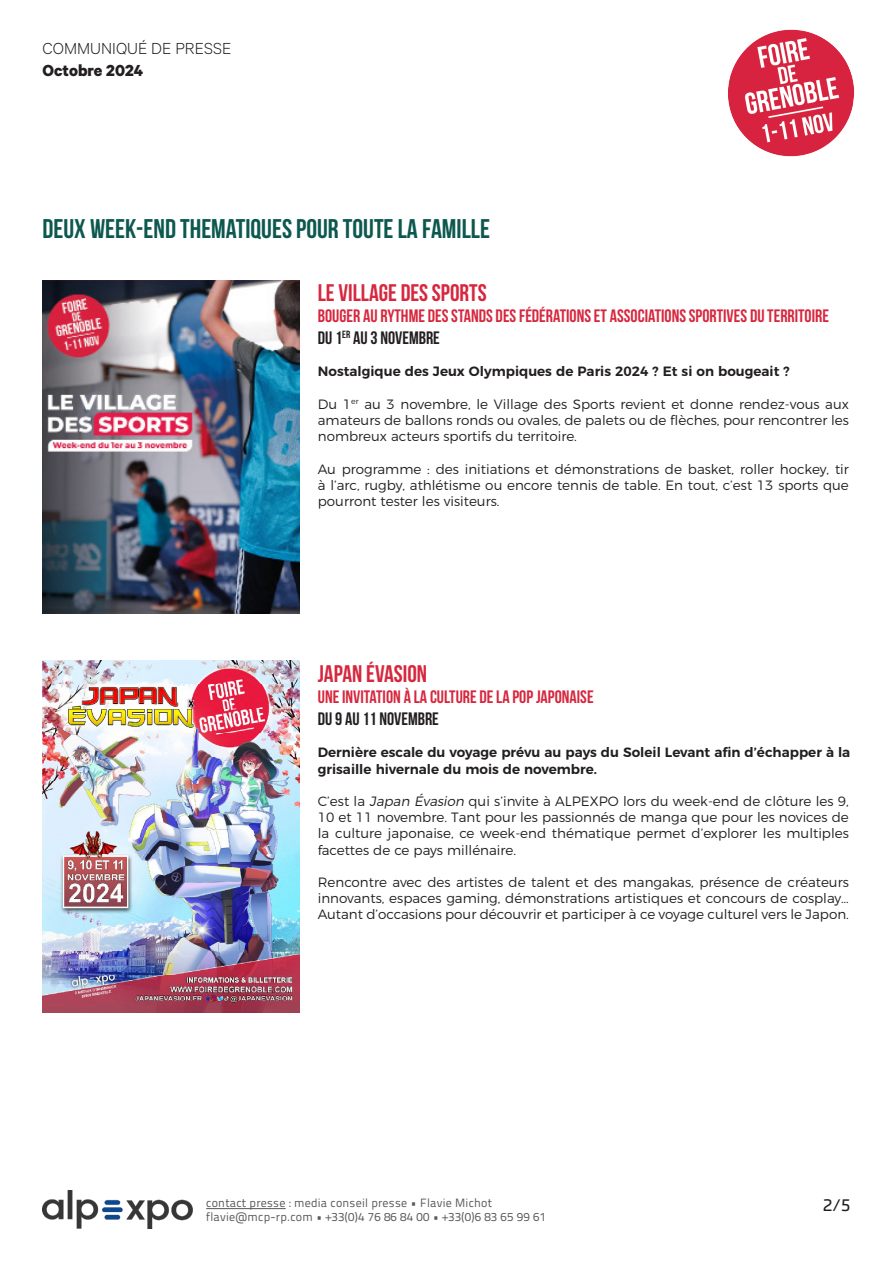
<style>
.page{position:relative;width:893px;height:1263px;background:#fff}
.page>*{position:absolute;margin:0;border:0;box-sizing:border-box;transform-origin:0 0}
.t1{font:27px "Bebas Neue";color:#0c584f}
.t2{font:24px "Bebas Neue";color:#d7273e}
.t3{font:18px "Bebas Neue";color:#d7273e}
.t4{font:18px "Bebas Neue";color:#231f20}
.t5{font:300 18px "Calibre";color:#231f20}
.t6{font:700 18px "Calibre";color:#231f20}
.t7{font:16.5px "Sisco";color:#231f20}
.t8{font:300 13.5px/16.2px "Montserrat";color:#231f20;text-align:justify}
.t9{font:600 13.5px/16.2px "Montserrat";color:#231f20}
.t10{font:12px/13.5px "Titillium Text 22 L";letter-spacing:.02em;color:#57585a}
.s1{font-style:italic}
</style>
<div class="page">
<img style="left:728px;top:29px;width:126px;height:128px">
<hr style="left:206px;top:1208px;width:80px;height:1px;background:#57585a">
<img style="left:43px;top:1190px;width:150px;height:39px">
<img style="left:43px;top:661px;width:257px;height:351px">
<img style="left:43px;top:281px;width:257px;height:333px">
<h3 class="t5" style="left:43px;top:38px;width:190px">COMMUNIQUÉ DE PRESSE</h3>
<h3 class="t6" style="left:43px;top:59px;width:102px">Octobre 2024</h3>
<p class="t1" style="left:43px;top:214px;width:449px">DEUX WEEK-END THEMATIQUES POUR TOUTE LA FAMILLE</p>
<p class="t2" style="left:318px;top:279px;width:170px">LE VILLAGE DES SPORTS</p>
<p class="t3" style="left:318px;top:306px;width:513px">BOUGER AU RYTHME DES STANDS DES FÉDÉRATIONS ET ASSOCIATIONS SPORTIVES DU TERRITOIRE</p>
<p class="t4" style="left:318px;top:328px;width:124px">DU 1<sup>ER</sup> AU 3 NOVEMBRE</p>
<p class="t9" style="left:318px;top:362px;width:473px">Nostalgique des Jeux Olympiques de Paris 2024 ? Et si on bougeait ?</p>
<p class="t8" style="left:318px;top:395px;width:533px">Du 1<sup>er</sup> au 3 novembre, le Village des Sports revient et donne rendez-vous aux amateurs de ballons ronds ou ovales, de palets ou de flèches, pour rencontrer les nombreux acteurs sportifs du territoire.</p>
<p class="t8" style="left:318px;top:460px;width:533px">Au programme : des initiations et démonstrations de basket, roller hockey, tir à l’arc, rugby, athlétisme ou encore tennis de table. En tout, c’est 13 sports que pourront tester les visiteurs.</p>
<p class="t2" style="left:318px;top:660px;width:111px">JAPAN ÉVASION</p>
<p class="t3" style="left:318px;top:687px;width:277px">UNE INVITATION À LA CULTURE DE LA POP JAPONAISE</p>
<p class="t4" style="left:318px;top:709px;width:123px">DU 9 AU 11 NOVEMBRE</p>
<p class="t9" style="left:318px;top:743px;width:534px">Dernière escale du voyage prévu au pays du Soleil Levant afin d’échapper à la grisaille hivernale du mois de novembre.</p>
<p class="t8" style="left:318px;top:792px;width:533px">C’est la <span class="s1">Japan Évasion</span> qui s’invite à ALPEXPO lors du week-end de clôture les 9, 10 et 11 novembre. Tant pour les passionnés de manga que pour les novices de la culture japonaise, ce week-end thématique permet d’explorer les multiples facettes de ce pays millénaire.</p>
<p class="t8" style="left:318px;top:873px;width:533px">Rencontre avec des artistes de talent et des mangakas, présence de créateurs innovants, espaces gaming, démonstrations artistiques et concours de cosplay… Autant d’occasions pour découvrir et participer à ce voyage culturel vers le Japon.</p>
<p class="t10" style="left:206px;top:1196px;width:341px">contact presse : media conseil presse • Flavie Michot flavie@mcp-rp.com • +33(0)4 76 86 84 00 • +33(0)6 83 65 99 61</p>
<p class="t7" style="left:823px;top:1194px;width:29px">2/5</p>
</div>
